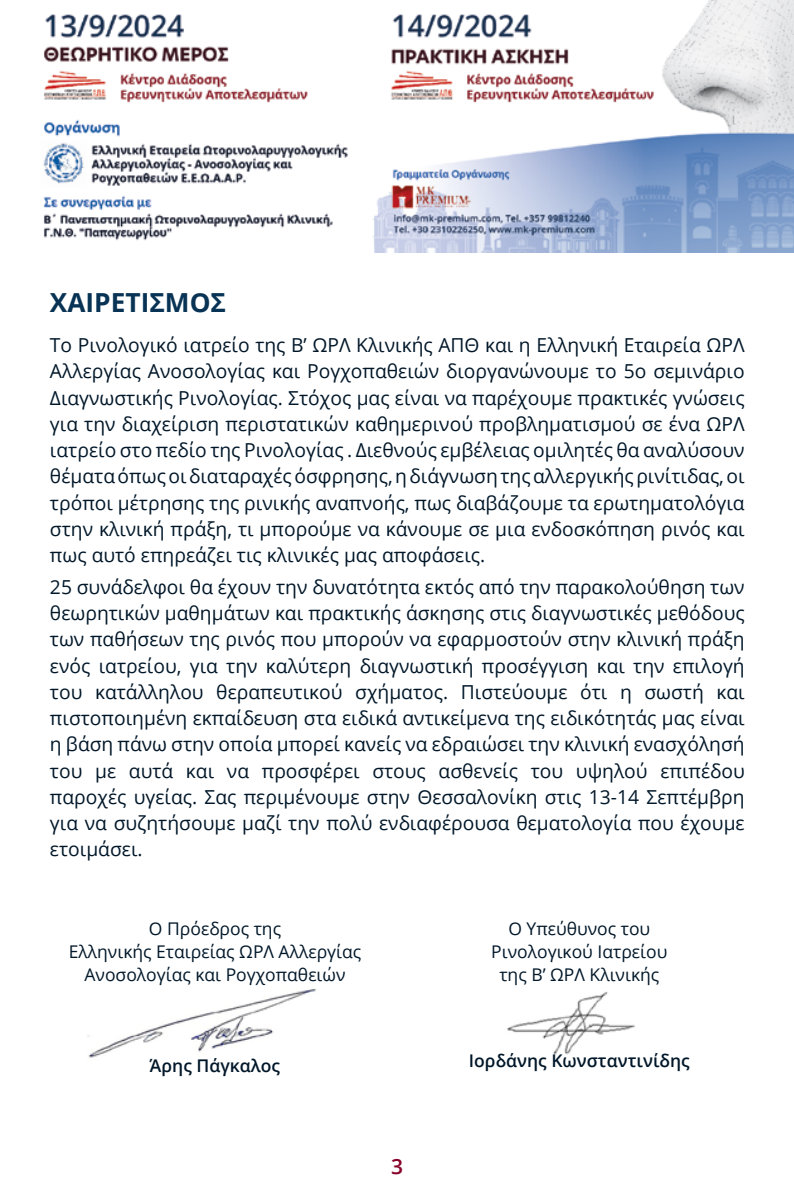
<style>
.page{position:relative;width:794px;height:1191px;background:#fff}
.page>*{position:absolute;margin:0;border:0;box-sizing:border-box;transform-origin:0 0}
.t1{font:700 26.25px "Open Sans";color:#083354}
.t2{font:600 21px "Open Sans";color:#870029}
.t3{font:19.25px/26.2px "Open Sans";color:#001729;text-align:justify}
.t4{font:17.5px/22.8px "Open Sans";color:#001729;text-align:center}
.t5{font:600 17.5px "Open Sans";color:#001729}
</style>
<div class="page">
<img style="left:88px;top:989px;width:229px;height:69px">
<img style="left:507px;top:992px;width:128px;height:63px">
<img style="left:43px;top:0;width:751px;height:252px">
<h1 class="t1" style="left:50px;top:283px;width:178px">ΧΑΙΡΕΤΙΣΜΟΣ</h1>
<p class="t3" style="left:50px;top:331px;width:696px">Το Ρινολογικό ιατρείο της Β’ ΩΡΛ Κλινικής ΑΠΘ και η Ελληνική Εταιρεία ΩΡΛ Αλλεργίας Ανοσολογίας και Ρογχοπαθειών διοργανώνουμε το 5ο σεμινάριο Διαγνωστικής Ρινολογίας. Στόχος μας είναι να παρέχουμε πρακτικές γνώσεις για την διαχείριση περιστατικών καθημερινού προβληματισμού σε ένα ΩΡΛ ιατρείο στο πεδίο της Ρινολογίας . Διεθνούς εμβέλειας ομιλητές θα αναλύσουν θέματα όπως οι διαταραχές όσφρησης, η διάγνωση της αλλεργικής ρινίτιδας, οι τρόποι μέτρησης της ρινικής αναπνοής, πως διαβάζουμε τα ερωτηματολόγια στην κλινική πράξη, τι μπορούμε να κάνουμε σε μια ενδοσκόπηση ρινός και πως αυτό επηρεάζει τις κλινικές μας αποφάσεις.</p>
<p class="t3" style="left:50px;top:573px;width:696px">25 συνάδελφοι θα έχουν την δυνατότητα εκτός από την παρακολούθηση των θεωρητικών μαθημάτων και πρακτικής άσκησης στις διαγνωστικές μεθόδους των παθήσεων της ρινός που μπορούν να εφαρμοστούν στην κλινική πράξη ενός ιατρείου, για την καλύτερη διαγνωστική προσέγγιση και την επιλογή του κατάλληλου θεραπευτικού σχήματος. Πιστεύουμε ότι η σωστή και πιστοποιημένη εκπαίδευση στα ειδικά αντικείμενα της ειδικότητάς μας είναι η βάση πάνω στην οποία μπορεί κανείς να εδραιώσει την κλινική ενασχόλησή του με αυτά και να προσφέρει στους ασθενείς του υψηλού επιπέδου παροχές υγείας. Σας περιμένουμε στην Θεσσαλονίκη στις 13-14 Σεπτέμβρη για να συζητήσουμε μαζί την πολύ ενδιαφέρουσα θεματολογία που έχουμε ετοιμάσει.</p>
<p class="t4" style="left:69px;top:917px;width:294px">Ο Πρόεδρος της<br>Ελληνικής Εταιρείας ΩΡΛ Αλλεργίας<br>Ανοσολογίας και Ρογχοπαθειών</p>
<p class="t5" style="left:150px;top:1053px;width:132px">Άρης Πάγκαλος</p>
<p class="t2" style="left:391px;top:1152px;width:13px">3</p>
<p class="t4" style="left:491px;top:917px;width:178px">Ο Υπεύθυνος του<br>Ρινολογικού Ιατρείου της Β’ ΩΡΛ Κλινικής</p>
<p class="t5" style="left:469px;top:1048px;width:222px">Ιορδάνης Κωνσταντινίδης</p>
</div>
